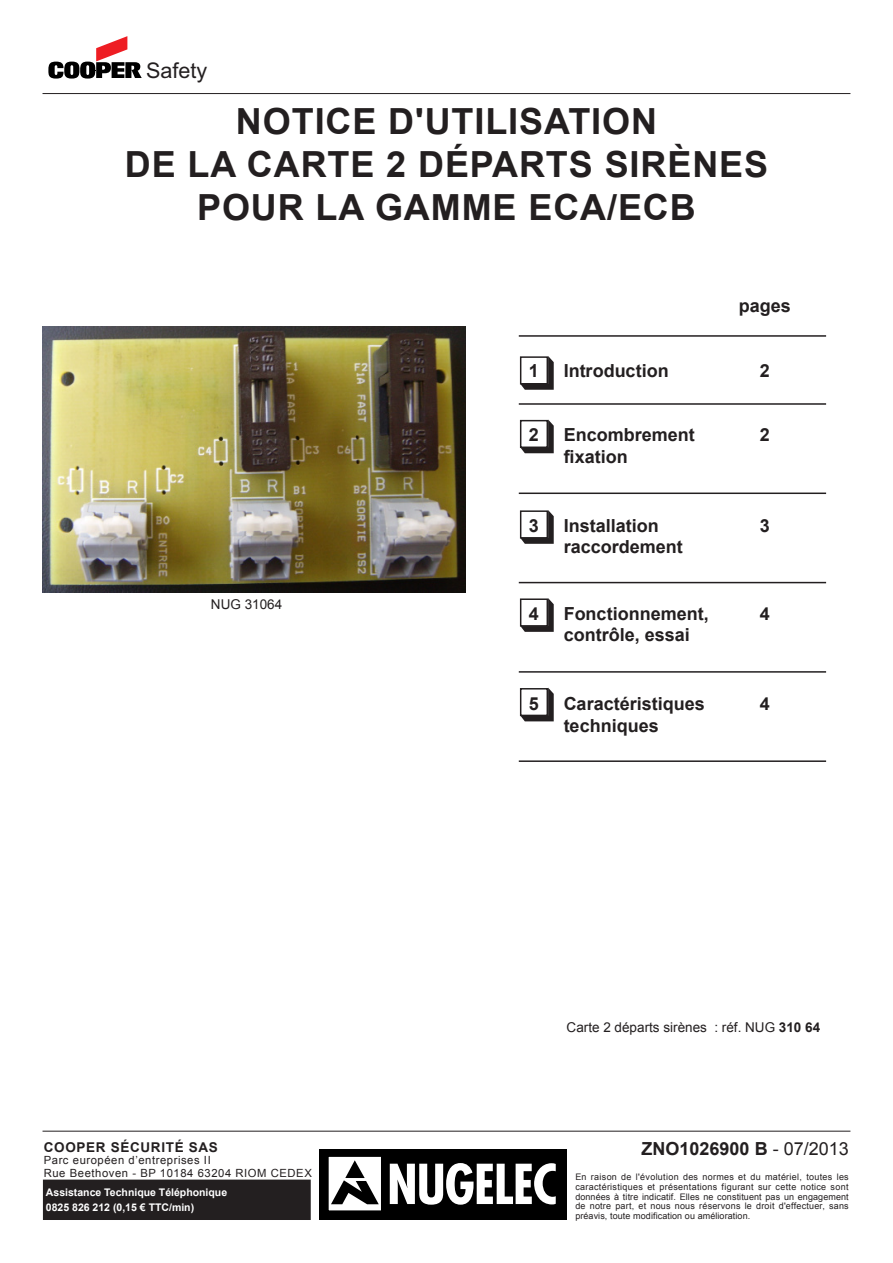
<style>
.page{position:relative;width:893px;height:1263px;background:#fff}
.page>*{position:absolute;margin:0;border:0;box-sizing:border-box;transform-origin:0 0}
.Normal_e{font:700 36px/43.2px "Arial";letter-spacing:.025em;color:#231f20;text-align:center}
.t1{font:21.6px "Arial";color:#231f20}
.Normal_e-2{font:700 18px "Arial";color:#231f20}
.Normal_e-3{font:13.5px "Arial";color:#231f20}
.Normal_e-4{font:700 13.5px "Arial";letter-spacing:.05em;color:#231f20}
.Texte{font:13.5px "Arial";color:#231f20}
.Normal_e-5{font:11.25px "Arial";letter-spacing:.05em;color:#231f20}
.Titre_blanc{font:700 10.5px "Arial";color:#fff}
.Normal_e-6{font:9px/9.8px "Arial";letter-spacing:.01em;color:#231f20;text-align:justify}
.s1{font-weight:700}
.s2{font-weight:400}
</style>
<div class="page">
<hr style="left:43px;top:1131px;width:807px;height:1px;background:#231f20">
<hr style="left:43px;top:93px;width:807px;height:1px;background:#231f20">
<svg style="left:48px;top:36px;width:94px;height:43px"></svg>
<hr style="left:519px;top:335px;width:307px;height:2px;background:#231f20">
<hr style="left:519px;top:403px;width:307px;height:2px;background:#231f20">
<hr style="left:519px;top:492px;width:307px;height:2px;background:#231f20">
<hr style="left:519px;top:582px;width:307px;height:1px;background:#231f20">
<hr style="left:519px;top:671px;width:307px;height:2px;background:#231f20">
<hr style="left:519px;top:760px;width:307px;height:2px;background:#231f20">
<svg style="left:520px;top:356px;width:34px;height:34px"></svg>
<svg style="left:520px;top:419px;width:34px;height:34px"></svg>
<svg style="left:520px;top:510px;width:34px;height:34px"></svg>
<svg style="left:520px;top:598px;width:34px;height:34px"></svg>
<svg style="left:520px;top:688px;width:34px;height:33px"></svg>
<div style="left:319px;top:1149px;width:248px;height:71px;background:#000"></div>
<div style="left:328px;top:1156px;width:54px;height:55px;background:#fff;border:1px solid #000"></div>
<svg style="left:331px;top:1160px;width:48px;height:44px"></svg>
<svg style="left:390px;top:1163px;width:166px;height:42px"></svg>
<div style="left:44px;top:1180px;width:266px;height:39px;background:#231f20"></div>
<div style="left:43px;top:1179px;width:268px;height:41px;border:2px solid #231f20"></div>
<img style="left:43px;top:326px;width:423px;height:267px">
<p class="t1" style="left:146px;top:57px;width:63px">Safety</p>
<p class="Normal_e" style="left:236px;top:101px;width:423px">NOTICE D'UTILISATION</p>
<p class="Normal_e" style="left:125px;top:144px;width:645px">DE LA CARTE 2 DÉPARTS SIRÈNES<br>POUR LA GAMME ECA/ECB</p>
<p class="Normal_e-2" style="left:739px;top:294px;width:54px">pages</p>
<p class="Normal_e-2" style="left:529px;top:358px;width:12px">1</p>
<p class="Normal_e-2" style="left:564px;top:358px;width:106px">Introduction</p>
<p class="Normal_e-2" style="left:760px;top:358px;width:12px">2</p>
<p class="Normal_e-2" style="left:529px;top:423px;width:12px">2</p>
<p class="Normal_e-2" style="left:564px;top:423px;width:133px">Encombrement</p>
<p class="Normal_e-2" style="left:760px;top:423px;width:12px">2</p>
<p class="Normal_e-2" style="left:564px;top:444px;width:66px">fixation</p>
<p class="Texte" style="left:211px;top:596px;width:73px">NUG 31064</p>
<p class="Normal_e-4" style="left:44px;top:1138px;width:176px">COOPER SÉCURITÉ SAS</p>
<p class="Normal_e-5" style="left:44px;top:1153px;width:169px">Parc européen d’entreprises II</p>
<p class="Normal_e-5" style="left:44px;top:1165px;width:270px">Rue Beethoven - BP 10184 63204 RIOM CEDEX</p>
<p class="Titre_blanc" style="left:46px;top:1185px;width:183px">Assistance Technique Téléphonique</p>
<p class="Titre_blanc" style="left:46px;top:1200px;width:150px">0825 826 212 (0,15 € TTC/min)</p>
<p class="Normal_e-2" style="left:529px;top:513px;width:12px">3</p>
<p class="Normal_e-2" style="left:564px;top:513px;width:97px">Installation</p>
<p class="Normal_e-2" style="left:760px;top:513px;width:12px">3</p>
<p class="Normal_e-2" style="left:564px;top:535px;width:121px">raccordement</p>
<p class="Normal_e-2" style="left:529px;top:601px;width:12px">4</p>
<p class="Normal_e-2" style="left:564px;top:601px;width:147px">Fonctionnement,</p>
<p class="Normal_e-2" style="left:760px;top:601px;width:12px">4</p>
<p class="Normal_e-2" style="left:564px;top:623px;width:128px">contrôle, essai</p>
<p class="Normal_e-2" style="left:529px;top:692px;width:12px">5</p>
<p class="Normal_e-2" style="left:564px;top:692px;width:143px">Caractéristiques</p>
<p class="Normal_e-2" style="left:760px;top:692px;width:12px">4</p>
<p class="Normal_e-2" style="left:564px;top:713px;width:97px">techniques</p>
<p class="Normal_e-3" style="left:567px;top:1018px;width:255px">Carte 2 départs sirènes : réf. NUG <span class="s1">310 64</span></p>
<p class="Normal_e-2" style="left:642px;top:1137px;width:209px">ZNO1026900 B <span class="s2">- 07/2013</span></p>
<p class="Normal_e-6" style="left:575px;top:1172px;width:275px">En raison de l'évolution des normes et du matériel, toutes les caractéristiques et présentations figurant sur cette notice sont données à titre indicatif. Elles ne constituent pas un engagement de notre part, et nous nous réservons le droit d'effectuer, sans préavis, toute modification ou amélioration.</p>
</div>
